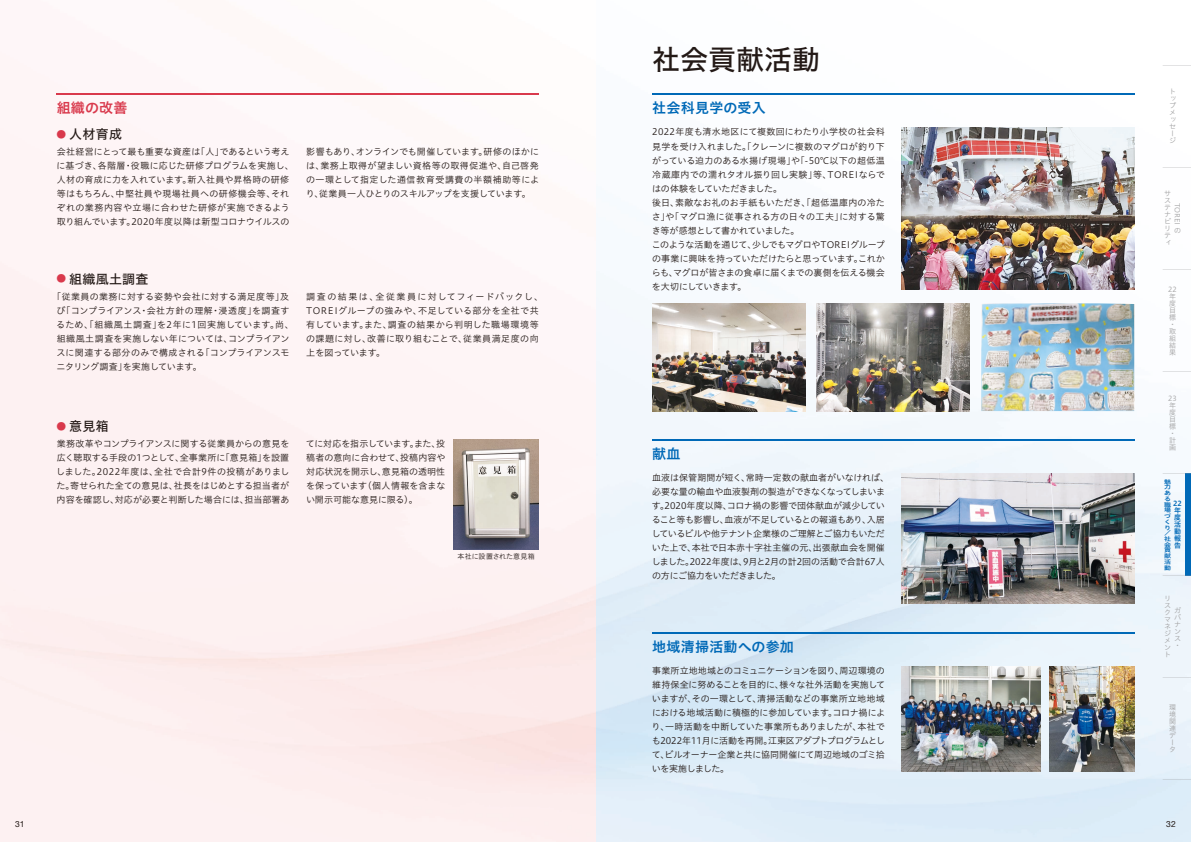
<style>
.page{position:relative;width:1191px;height:842px;background:#fff}
.page>*{position:absolute;margin:0;border:0;box-sizing:border-box;transform-origin:0 0}
.t1{font:28px "Hiragino UD Sans Std W5";color:#231916}
.t2{font:14px "Hiragino UD Sans Std W6";letter-spacing:.02em;color:#0069b7}
.t3{font:14px "Hiragino UD Sans Std W6";letter-spacing:.015em;color:#d9394c}
.t4{font:13px "Hiragino UD Sans Std W5";letter-spacing:.02em;color:#231916}
.t5{font:9px/14px "Hiragino UD Sans Std W3";letter-spacing:.005em;color:#231916;text-align:justify}
.t6{font:9px/14px "Hiragino UD Sans Std W3";letter-spacing:.025em;color:#231916}
.t7{font:9px/14px "Hiragino UD Sans Std W3";letter-spacing:-.015em;color:#231916}
.t8{font:9px/14px "Hiragino UD Sans Std W3";letter-spacing:.05em;color:#231916}
.t9{font:8.5px "Helvetica Neue LT Std";color:#231916}
.t10{font:7px/7px "Hiragino UD Sans Std W3";color:#a0a0a1}
.t11{font:7px "Hiragino UD Sans Std W3";letter-spacing:.005em;color:#231916}
.t12{font:7px/7px "Hiragino UD Sans Std W6";color:#0069b7}
.t13{font:5.7px/5.7px "Hiragino UD Sans Std W6";color:#0069b7;scale:1.22 1}
.s1{font-size:9.8px;color:#d9394c}
</style>
<div class="page">
<img style="left:595px;top:93px;width:596px;height:749px">
<div style="left:0;top:0;width:595px;height:842px;background:#fdf1f2"></div>
<img style="left:901px;top:128px;width:233px;height:161px">
<img style="left:981px;top:303px;width:153px;height:108px">
<img style="left:816px;top:303px;width:153px;height:108px">
<img style="left:652px;top:303px;width:153px;height:108px">
<svg style="left:652px;top:94px;width:482px;height:1px"></svg>
<img style="left:454px;top:439px;width:85px;height:111px">
<svg style="left:57px;top:94px;width:482px;height:1px"></svg>
<img style="left:901px;top:473px;width:233px;height:131px">
<svg style="left:652px;top:439px;width:482px;height:2px"></svg>
<svg style="left:652px;top:632px;width:482px;height:2px"></svg>
<img style="left:901px;top:666px;width:139px;height:105px">
<img style="left:1049px;top:666px;width:85px;height:105px">
<div style="left:1185px;top:473px;width:6px;height:102px;background:#0069b7"></div>
<svg style="left:1163px;top:65px;width:28px;height:1px"></svg>
<svg style="left:1162px;top:167px;width:29px;height:1px"></svg>
<svg style="left:1162px;top:269px;width:29px;height:1px"></svg>
<svg style="left:1162px;top:371px;width:29px;height:1px"></svg>
<svg style="left:1162px;top:473px;width:29px;height:1px"></svg>
<svg style="left:1162px;top:575px;width:29px;height:1px"></svg>
<svg style="left:1162px;top:677px;width:29px;height:1px"></svg>
<svg style="left:1162px;top:780px;width:29px;height:1px"></svg>
<h2 class="t3" style="left:57px;top:97px;width:72px">組織の改善</h2>
<h3 class="t4" style="left:57px;top:124px;width:67px"><span class="s1">●</span> 人材育成</h3>
<p class="t6" style="left:56px;top:144px;width:239px">会社経営にとって最も重要な資産は「人」であるという考えに基づき、各階層・役職に応じた研修プログラムを実施し、人材の育成に力を入れています。新入社員や昇格時の研修等はもちろん、中堅社員や現場社員への研修機会等、それぞれの業務内容や立場に合わせた研修が実施できるよう取り組んでいます。2020年度以降は新型コロナウイルスの</p>
<p class="t5" style="left:306px;top:144px;width:235px">影響もあり、オンラインでも開催しています。研修のほかには、業務上取得が望ましい資格等の取得促進や、自己啓発の一環として指定した通信教育受講費の半額補助等により、従業員一人ひとりのスキルアップを支援しています。</p>
<h3 class="t4" style="left:57px;top:269px;width:93px"><span class="s1">●</span> 組織風土調査</h3>
<p class="t6" style="left:56px;top:289px;width:239px;text-indent:-4px">「従業員の業務に対する姿勢や会社に対する満足度等」及び「コンプライアンス・会社方針の理解・浸透度」を調査するため、「組織風土調査」を2年に1回実施しています。尚、組織風土調査を実施しない年については、コンプライアンスに関連する部分のみで構成される「コンプライアンスモニタリング調査」を実施しています。</p>
<p class="t8" style="left:306px;top:289px;width:239px">調査の結果は、全従業員に対してフィードバックし、<br>TOREIグループの強みや、不足している部分を全社で共有しています。また、調査の結果から判明した職場環境等の課題に対し、改善に取り組むことで、従業員満足度の向上を図っています。</p>
<h3 class="t4" style="left:57px;top:416px;width:54px"><span class="s1">●</span> 意見箱</h3>
<p class="t5" style="left:56px;top:436px;width:235px">業務改革やコンプライアンスに関する従業員からの意見を広く聴取する手段の1つとして、全事業所に「意見箱」を設置しました。2022年度は、全社で合計9件の投稿がありました。寄せられた全ての意見は、社長をはじめとする担当者が内容を確認し、対応が必要と判断した場合には、担当部署あ</p>
<p class="t5" style="left:306px;top:436px;width:141px">てに対応を指示しています。また、投稿者の意向に合わせて、投稿内容や対応状況を開示し、意見箱の透明性を保っています（個人情報を含まない開示可能な意見に限る）。</p>
<p class="t11" style="left:457px;top:551px;width:79px">本社に設置された意見箱</p>
<h1 class="t1" style="left:652px;top:38px;width:169px">社会貢献活動</h1>
<h2 class="t2" style="left:652px;top:97px;width:115px">社会科見学の受入</h2>
<p class="t5" style="left:651px;top:125px;width:235px;text-align:left">2022年度も清水地区にて複数回にわたり小学校の社会科見学を受け入れました。「クレーンに複数のマグロが釣り下がっている迫力のある水揚げ現場」や「-50℃以下の超低温冷蔵庫内での濡れタオル振り回し実験」等、TOREIならではの体験をしていただきました。<br>後日、素敵なお礼のお手紙もいただき、「超低温庫内の冷たさ」や「マグロ漁に従事される方の日々の工夫」に対する驚き等が感想として書かれていました。<br>このような活動を通じて、少しでもマグロやTOREIグループの事業に興味を持っていただけたらと思っています。これからも、マグロが皆さまの食卓に届くまでの裏側を伝える機会を大切にしていきます。</p>
<h2 class="t2" style="left:652px;top:443px;width:30px">献血</h2>
<p class="t7" style="left:651px;top:470px;width:239px">血液は保管期間が短く、常時一定数の献血者がいなければ、必要な量の輸血や血液製剤の製造ができなくなってしまいます。2020年度以降、コロナ禍の影響で団体献血が減少していること等も影響し、血液が不足しているとの報道もあり、入居しているビルや他テナント企業様のご理解とご協力もいただいた上で、本社で日本赤十字社主催の元、出張献血会を開催しました。2022年度は、9月と2月の計2回の活動で合計67人の方にご協力をいただきました。</p>
<h2 class="t2" style="left:652px;top:636px;width:143px">地域清掃活動への参加</h2>
<p class="t5" style="left:651px;top:663px;width:235px">事業所立地地域とのコミュニケーションを図り、周辺環境の維持保全に努めることを目的に、様々な社外活動を実施していますが、その一環として、清掃活動などの事業所立地地域における地域活動に積極的に参加しています。コロナ禍により、一時活動を中断していた事業所もありましたが、本社でも2022年11月に活動を再開。江東区アダプトプログラムとして、ビルオーナー企業と共に協同開催にて周辺地域のゴミ拾いを実施しました。</p>
<p class="t10" style="left:1169px;top:88px;width:8px">トップメッセージ</p>
<p class="t10" style="left:1164px;top:190px;width:8px">サステナビリティ</p>
<p class="t10" style="left:1181px;top:203px;width:24px;rotate:90deg">TOREI</p>
<p class="t10" style="left:1174px;top:227px;width:8px">の</p>
<p class="t10" style="left:1168px;top:285px;width:10px">22年度目標・取組結果</p>
<p class="t10" style="left:1168px;top:394px;width:10px">23年度目標・計画</p>
<p class="t13" style="left:1164px;top:478px;width:7px">魅力ある職場づくり／社会貢献活動</p>
<p class="t12" style="left:1173px;top:500px;width:10px">22年度活動報告</p>
<p class="t10" style="left:1164px;top:595px;width:8px">リスクマネジメント</p>
<p class="t10" style="left:1174px;top:606px;width:8px;text-align:justify">ガバナンス・</p>
<p class="t10" style="left:1169px;top:704px;width:8px">環境関連データ</p>
<p class="t9" style="left:15px;top:819px;width:11px">31</p>
<p class="t9" style="left:1166px;top:819px;width:11px">32</p>
</div>
